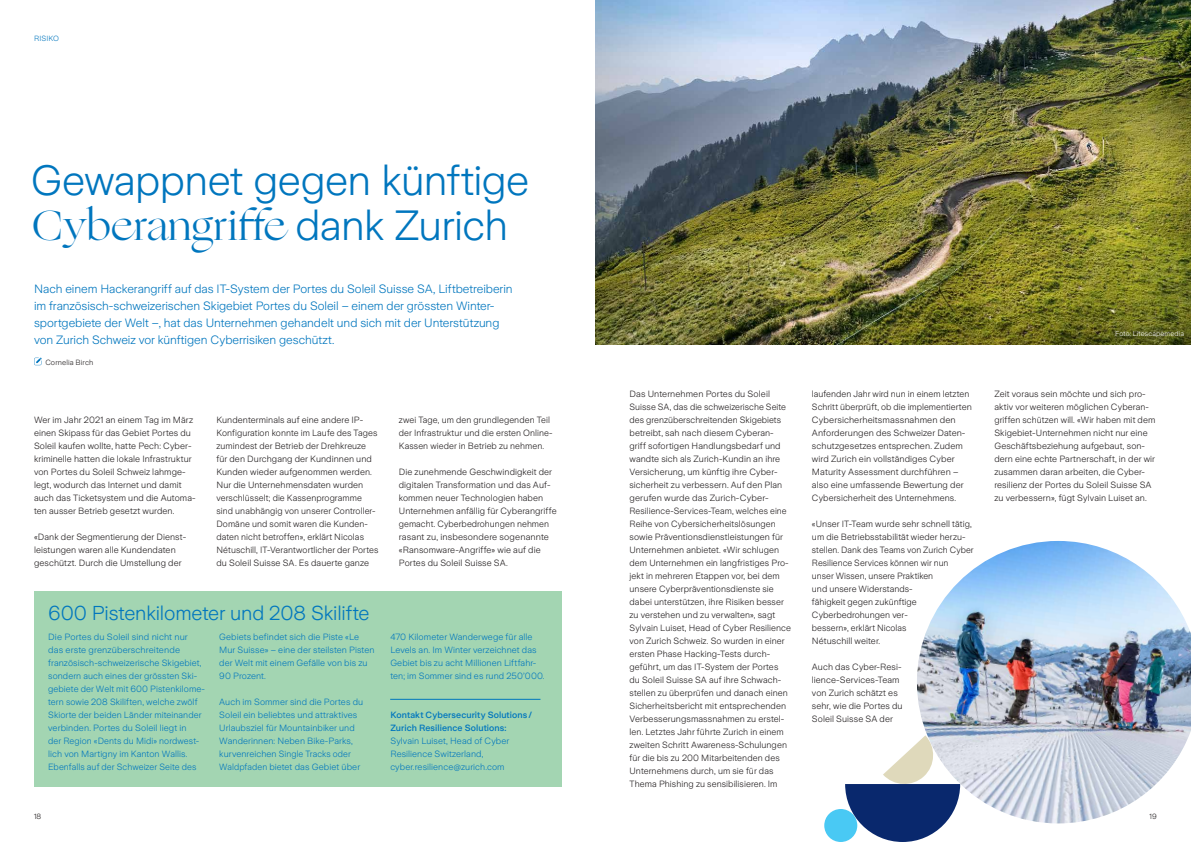
<style>
.page{position:relative;width:1191px;height:842px;background:#fff}
.page>*{position:absolute;margin:0;border:0;box-sizing:border-box;transform-origin:0 0}
.t1{font:42px "Ogg";letter-spacing:.005em;color:#0076be}
.t2{font:300 42px "Zurich Sans";letter-spacing:-.015em;color:#0076be}
.t3{font:300 20px "Zurich Sans";letter-spacing:-.005em;color:#0076be}
.t4{font:300 12px/17px "Zurich Sans";letter-spacing:-.005em;color:#0076be}
.t5{font:300 9px/13px "Zurich Sans";letter-spacing:.01em;color:#231f20}
.t6{font:300 9px/13px "Zurich Sans";letter-spacing:.01em;color:#0076be}
.t7{font:500 9px/13px "Zurich Sans";letter-spacing:.01em;color:#0076be}
.t8{font:300 7.5px "Zurich Sans";letter-spacing:.015em;color:#231f20}
.t9{font:300 7.5px "Zurich Sans";letter-spacing:.02em;color:#0076be}
.t10{font:300 7px "Zurich Sans";letter-spacing:.02em;color:#fff}
.s1{font-family:"Zurich Sans";font-weight:300}
</style>
<div class="page">
<svg style="left:34px;top:358px;width:8px;height:7px"></svg>
<div style="left:824px;top:809px;width:33px;height:33px;background:#49c9f4;border-radius:50%"></div>
<svg style="left:845px;top:743px;width:100px;height:99px"></svg>
<div style="left:34px;top:592px;width:527px;height:195px;background:#a3d5b2"></div>
<img style="left:595px;top:0;width:596px;height:345px">
<div style="left:1107px;top:322px;width:84px;height:23px;background:#231f20;opacity:.75"></div>
<hr style="left:390px;top:699px;width:150px;height:1px;background:#0076be">
<img style="left:917px;top:541px;width:274px;height:282px">
<p class="t9" style="left:34px;top:34px;width:27px">RISIKO</p>
<h1 class="t2" style="left:31px;top:158px;width:500px">Gewappnet gegen künftige</h1>
<h1 class="t1" style="left:32px;top:198px;width:478px">Cyberangriffe <span class="s1">dank Zurich</span></h1>
<p class="t4" style="left:34px;top:280px;width:480px">Nach einem Hackerangriff auf das IT-System der Portes du Soleil Suisse SA, Liftbetreiberin im französisch-schweizerischen Skigebiet Portes du Soleil – einem der grössten Winter&shy;sportgebiete der Welt –, hat das Unternehmen gehandelt und sich mit der Unterstützung von Zurich Schweiz vor künftigen Cyberrisiken geschützt.</p>
<p class="t8" style="left:45px;top:359px;width:50px">Cornelia Birch</p>
<p class="t5" style="left:34px;top:413px;width:163px">Wer im Jahr 2021 an einem Tag im März einen Skipass für das Gebiet Portes du Soleil kaufen wollte, hatte Pech: Cyber&shy;kriminelle hatten die lokale Infrastruktur von Portes du Soleil Schweiz lahmge&shy;legt, wodurch das Internet und damit auch das Ticketsystem und die Automa&shy;ten ausser Betrieb gesetzt wurden.</p>
<p class="t5" style="left:34px;top:530px;width:154px">«Dank der Segmentierung der Dienst&shy;leistungen waren alle Kundendaten geschützt. Durch die Umstellung der</p>
<p class="t5" style="left:216px;top:413px;width:164px">Kundenterminals auf eine andere IP-Konfiguration konnte im Laufe des Tages zumindest der Betrieb der Drehkreuze für den Durchgang der Kundinnen und Kunden wieder aufgenommen werden.<br>Nur die Unternehmensdaten wurden verschlüsselt; die Kassenprogramme sind unabhängig von unserer Controller-Domäne und somit waren die Kunden&shy;daten nicht betroffen», erklärt Nicolas Nétuschill, IT-Verantwortlicher der Portes du Soleil Suisse SA. Es dauerte ganze</p>
<p class="t5" style="left:399px;top:413px;width:155px">zwei Tage, um den grundlegenden Teil der Infrastruktur und die ersten Online-<br>Kassen wieder in Betrieb zu nehmen.</p>
<p class="t5" style="left:399px;top:465px;width:159px">Die zunehmende Geschwindigkeit der digitalen Transformation und das Auf&shy;kommen neuer Technologien haben Unternehmen anfällig für Cyberangriffe gemacht. Cyberbedrohungen nehmen rasant zu, insbesondere sogenannte «Ransomware-Angriffe» wie auf die Portes du Soleil Suisse SA.</p>
<h2 class="t3" style="left:48px;top:602px;width:323px">600 Pistenkilometer und 208 Skilifte</h2>
<p class="t6" style="left:48px;top:630px;width:158px">Die Portes du Soleil sind nicht nur<br>das erste grenzüberschreitende französisch-schweizerische Skigebiet, sondern auch eines der grössten Ski&shy;gebiete der Welt mit 600 Pistenkilome&shy;tern sowie 208 Skiliften, welche zwölf Skiorte der beiden Länder miteinander verbinden. Portes du Soleil liegt in<br>der Region «Dents du Midi» nordwest&shy;lich von Martigny im Kanton Wallis.<br>Ebenfalls auf der Schweizer Seite des</p>
<p class="t6" style="left:219px;top:630px;width:157px">Gebiets befindet sich die Piste «Le<br>Mur Suisse» – eine der steilsten Pisten der Welt mit einem Gefälle von bis zu<br>90 Prozent.</p>
<p class="t6" style="left:219px;top:695px;width:145px">Auch im Sommer sind die Portes du Soleil ein beliebtes und attraktives Urlaubsziel für Mountainbiker und Wanderinnen: Neben Bike-Parks, kurvenreichen Single Tracks oder Waldpfaden bietet das Gebiet über</p>
<p class="t6" style="left:390px;top:630px;width:156px">470 Kilometer Wanderwege für alle Levels an. Im Winter verzeichnet das Gebiet bis zu acht Millionen Liftfahr&shy;ten; im Sommer sind es rund 250’000.</p>
<p class="t7" style="left:390px;top:708px;width:143px">Kontakt Cybersecurity Solutions/<br>Zurich Resilience Solutions:</p>
<p class="t6" style="left:390px;top:734px;width:120px">Sylvain Luiset, Head of Cyber<br>Resilience Switzerland, cyber.resilience@zurich.com</p>
<p class="t10" style="left:1115px;top:330px;width:70px">Foto: Litescapemedia</p>
<p class="t5" style="left:629px;top:387px;width:163px">Das Unternehmen Portes du Soleil Suisse SA, das die schweizerische Seite des grenzüberschreitenden Skigebiets betreibt, sah nach diesem Cyberan&shy;griff sofortigen Handlungsbedarf und wandte sich als Zurich-Kundin an ihre Versicherung, um künftig ihre Cyber&shy;sicherheit zu verbessern. Auf den Plan gerufen wurde das Zurich-Cyber-Resilience-Services-Team, welches eine Reihe von Cybersicherheitslösungen sowie Präventions dienstleistungen für Unternehmen anbietet. «Wir schlugen dem Unter neh men ein langfristiges Pro&shy;jekt in mehreren Etappen vor, bei dem unsere Cyberpräventionsdienste sie dabei unterstützen, ihre Risiken besser zu verstehen und zu verwalten», sagt Sylvain Luiset, Head of Cyber Resilience von Zurich Schweiz. So wurden in einer ersten Phase Hacking-Tests durch&shy;geführt, um das IT-System der Portes du Soleil Suisse SA auf ihre Schwach&shy;stellen zu überprüfen und danach einen Sicherheitsbericht mit entsprechenden Verbesserungsmassnahmen zu erstel&shy;len. Letztes Jahr führte Zurich in einem zweiten Schritt Awareness-Schulungen für die bis zu 200 Mitarbeitenden des Unternehmens durch, um sie für das Thema Phishing zu sensibilisieren. Im</p>
<p class="t5" style="left:812px;top:387px;width:161px">laufenden Jahr wird nun in einem letzten Schritt über prüft, ob die implementierten Cybersicherheitsmassnahmen den Anforderungen des Schweizer Daten&shy;schutzgesetzes entsprechen. Zudem wird Zurich ein vollständiges Cyber Maturity Assessment durchführen – also eine umfassende Bewertung der Cybersicherheit des Unternehmens.</p>
<p class="t5" style="left:812px;top:517px;width:163px">«Unser IT-Team wurde sehr schnell tätig, um die Betriebsstabilität wieder herzu&shy;stellen. Dank des Teams von Zurich Cyber<br>Resilience Services können wir nun<br>unser Wissen, unsere Praktiken<br>und unsere Widerstands-<br>fähigkeit gegen zukünftige<br>Cyberbe drohungen ver-<br>bessern», erklärt Nicolas<br>Nétuschill weiter.</p>
<p class="t5" style="left:812px;top:660px;width:92px">Auch das Cyber-Resi&shy;lience-Services-Team von Zurich schätzt es sehr, wie die Portes du<br>Soleil Suisse SA der</p>
<p class="t5" style="left:994px;top:387px;width:163px">Zeit voraus sein möchte und sich pro&shy;aktiv vor weiteren möglichen Cyberan&shy;griffen schützen will. «Wir haben mit dem Skigebiet-Unternehmen nicht nur eine Geschäftsbeziehung aufgebaut, son&shy;dern eine echte Partnerschaft, in der wir zusammen daran arbeiten, die Cyber&shy;resilienz der Portes du Soleil Suisse SA zu verbessern», fügt Sylvain Luiset an.</p>
<p class="t8" style="left:34px;top:813px;width:9px">18</p>
<p class="t8" style="left:1149px;top:813px;width:9px">19</p>
</div>
